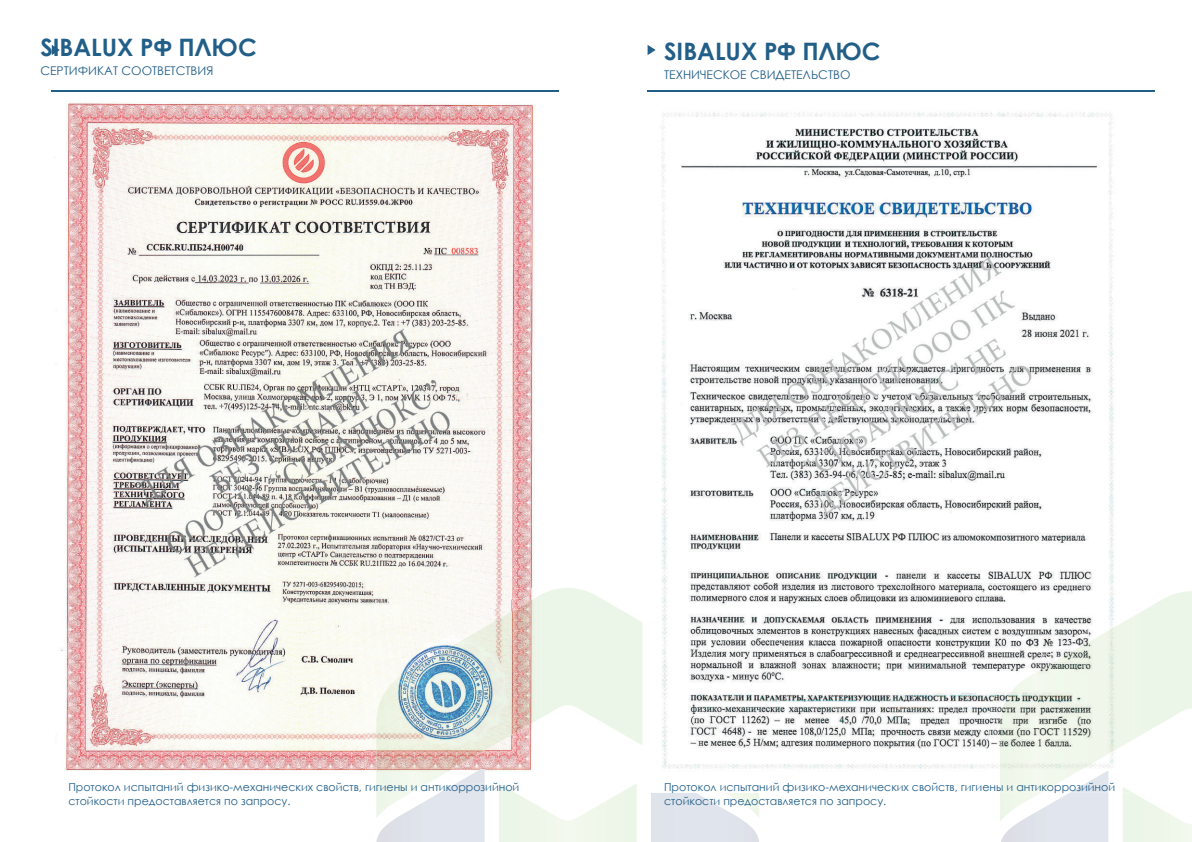
<style>
.page{position:relative;width:1192px;height:842px;background:#fff}
.page>*{position:absolute;margin:0;border:0;box-sizing:border-box;transform-origin:0 0}
.t1{font:700 24px "Century Gothic";color:#215e88}
.t2{font:12px "Century Gothic";color:#215e88}
.t3{font:11px/13.2px "Century Gothic";color:#215e88}
</style>
<div class="page">
<svg style="left:52px;top:45px;width:8px;height:10px"></svg>
<hr style="left:51px;top:91px;width:507px;height:1px;background:#215e88">
<svg style="left:647px;top:45px;width:8px;height:10px"></svg>
<hr style="left:647px;top:91px;width:506px;height:1px;background:#215e88">
<img style="left:54px;top:103px;width:481px;height:668px">
<svg style="left:365px;top:576px;width:170px;height:87px;fill:#fafaf3"></svg>
<img style="left:483px;top:582px;width:52px;height:6px">
<img style="left:365px;top:663px;width:11px;height:108px">
<svg style="left:376px;top:588px;width:266px;height:157px"></svg>
<img style="left:376px;top:594px;width:165px;height:189px">
<img style="left:456px;top:767px;width:28px;height:16px">
<svg style="left:376px;top:783px;width:383px;height:59px"></svg>
<img style="left:642px;top:112px;width:472px;height:681px">
<svg style="left:989px;top:580px;width:125px;height:262px"></svg>
<img style="left:989px;top:604px;width:10px;height:189px">
<svg style="left:999px;top:591px;width:192px;height:231px"></svg>
<img style="left:999px;top:616px;width:134px;height:177px">
<svg style="left:1000px;top:793px;width:107px;height:49px"></svg>
<img style="left:1069px;top:770px;width:38px;height:23px">
<svg style="left:1122px;top:787px;width:69px;height:55px"></svg>
<h1 class="t1" style="left:40px;top:29px;width:218px">SIBALUX РФ ПЛЮС</h1>
<p class="t2" style="left:40px;top:63px;width:174px">СЕРТИФИКАТ СООТВЕТСТВИЯ</p>
<h1 class="t1" style="left:664px;top:33px;width:218px">SIBALUX РФ ПЛЮС</h1>
<p class="t2" style="left:664px;top:66px;width:188px">ТЕХНИЧЕСКОЕ СВИДЕТЕЛЬСТВО</p>
<p class="t3" style="left:68px;top:780px;width:452px">Протокол испытаний физико-механических свойств, гигиены и антикоррозийной стойкости предоставляется по запросу.</p>
<p class="t3" style="left:664px;top:780px;width:452px">Протокол испытаний физико-механических свойств, гигиены и антикоррозийной стойкости предоставляется по запросу.</p>
</div>
